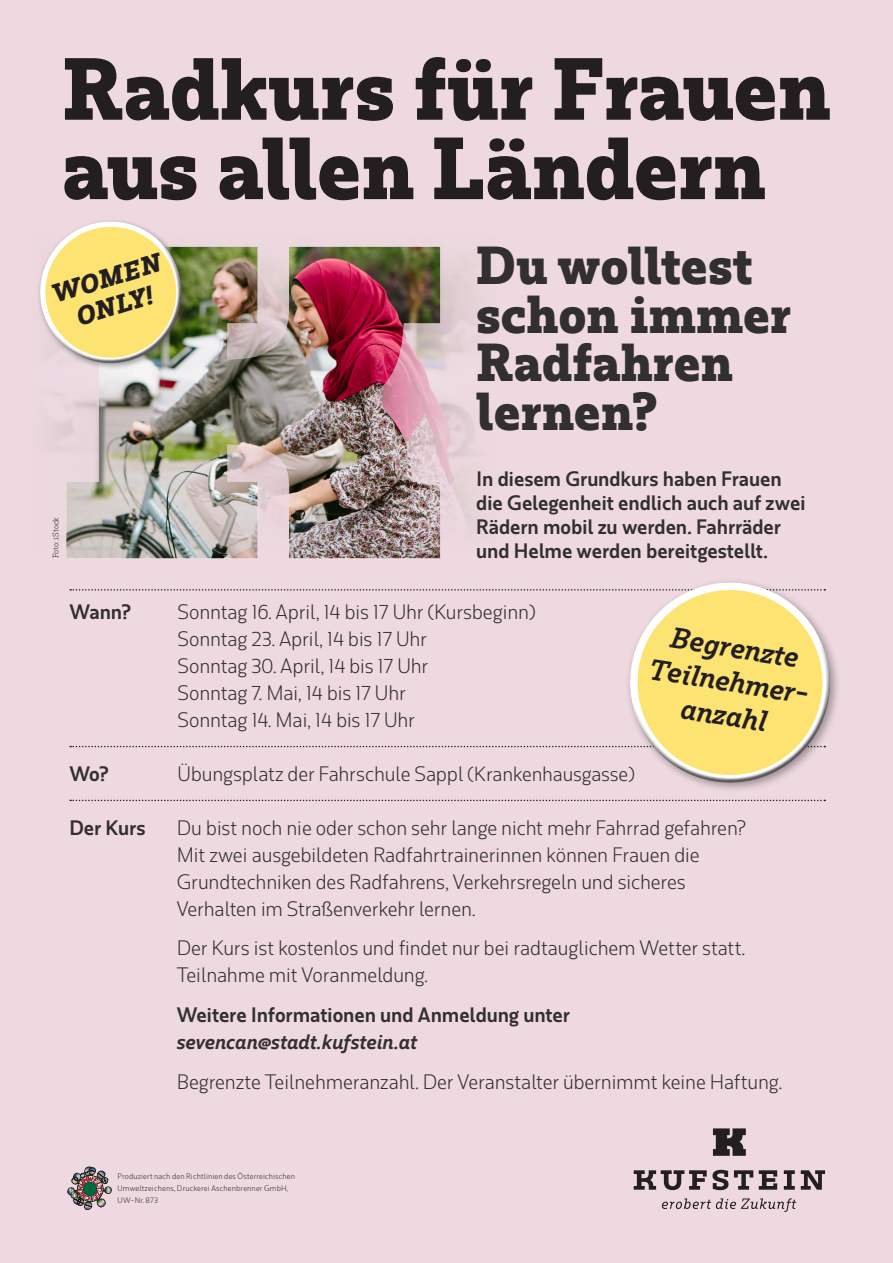
<style>
.page{position:relative;width:893px;height:1263px;background:#eed9e1}
.page>*{position:absolute;margin:0;border:0;box-sizing:border-box;transform-origin:0 0}
.H30{font:700 82.05px/79.3px "Rum Serif";letter-spacing:-.005em;color:#231f20}
.SUBHEAD{font:700 49.8px/48.6px "Rum Serif";color:#312f30}
.TVBFK_Mengentext_TIT{font:italic 600 27.3px/34px "Rum Serif";color:#231f20;text-align:center}
.TVBFK_Mengentext_TIT-2{font:italic 700 24.3px "Rum Serif";color:#231f20}
.SUBHEAD-2{font:300 19.5px/27px "Rum Sans";letter-spacing:-.005em;color:#312f30}
.SUBHEAD-3{font:600 19.5px/24px "Rum Sans";letter-spacing:-.005em;color:#312f30}
.t1{font:300 7.5px/12px "Rum Sans";letter-spacing:.025em;color:#312f30}
.t2{font:300 7.5px "Rum Serif";color:#231f20}
.s1{font-size:19.2px}
.s2{font-style:italic}
</style>
<div class="page">
<img style="left:56px;top:246px;width:418px;height:313px">
<img style="left:66px;top:247px;width:374px;height:311px">
<svg style="left:70px;top:581px;width:768px;height:220px"></svg>
<svg style="left:38px;top:221px;width:156px;height:153px"></svg>
<svg style="left:634px;top:1170px;width:94px;height:20px"></svg>
<svg style="left:734px;top:1170px;width:19px;height:20px"></svg>
<svg style="left:759px;top:1170px;width:18px;height:20px"></svg>
<svg style="left:784px;top:1170px;width:11px;height:20px"></svg>
<svg style="left:801px;top:1170px;width:24px;height:20px"></svg>
<svg style="left:713px;top:1128px;width:33px;height:28px"></svg>
<svg style="left:662px;top:1198px;width:134px;height:14px"></svg>
<svg style="left:67px;top:1166px;width:45px;height:44px"></svg>
<svg style="left:68px;top:1167px;width:43px;height:42px"></svg>
<p class="H30" style="left:62px;top:49px;width:770px">Radkurs für Frauen aus allen Ländern</p>
<p class="TVBFK_Mengentext_TIT-2" style="left:48px;top:280px;width:115px;rotate:-17deg">WOMEN</p>
<p class="TVBFK_Mengentext_TIT-2" style="left:73px;top:303px;width:81px;rotate:-17deg">ONLY!</p>
<p class="t2" style="left:51px;top:558px;width:43px;rotate:-90deg">Foto: iStock</p>
<p class="SUBHEAD" style="left:476px;top:241px;width:317px">Du wolltest schon immer<br>Radfahren lernen?</p>
<p class="SUBHEAD-3" style="left:476px;top:467px;width:331px">In diesem Grundkurs haben Frauen die Gelegenheit endlich auch auf zwei Rädern mobil zu werden. Fahrräder und Helme werden bereitgestellt.</p>
<p class="SUBHEAD-3" style="left:69px;top:600px;width:62px">Wann?</p>
<p class="SUBHEAD-2" style="left:177px;top:598px;width:360px">Sonntag 16. April, 14 bis 17 Uhr (Kursbeginn)</p>
<p class="SUBHEAD-2" style="left:177px;top:625px;width:251px">Sonntag 23. April, 14 bis 17 Uhr</p>
<p class="SUBHEAD-2" style="left:177px;top:652px;width:252px">Sonntag 30. April, 14 bis 17 Uhr</p>
<p class="SUBHEAD-2" style="left:177px;top:679px;width:230px">Sonntag 7. Mai, 14 bis 17 Uhr</p>
<p class="SUBHEAD-2" style="left:177px;top:706px;width:239px">Sonntag 14. Mai, 14 bis 17 Uhr</p>
<p class="SUBHEAD-3" style="left:69px;top:761px;width:40px">Wo?</p>
<p class="SUBHEAD-2" style="left:177px;top:760px;width:459px">Übungsplatz der Fahrschule Sappl <span class="s1">(Krankenhausgasse)</span></p>
<p class="SUBHEAD-3" style="left:69px;top:815px;width:77px">Der Kurs</p>
<p class="TVBFK_Mengentext_TIT" style="left:658px;top:618px;width:163px;rotate:9deg">Begrenzte<br>Teilnehmer&shy;anzahl</p>
<p class="SUBHEAD-2" style="left:177px;top:814px;width:570px">Du bist noch nie oder schon sehr lange nicht mehr Fahrrad gefahren?</p>
<p class="SUBHEAD-2" style="left:177px;top:841px;width:524px">Mit zwei ausgebildeten Radfahrtrainerinnen können Frauen die<br>Grundtechniken des Radfahrens, Verkehrsregeln und sicheres<br>Verhalten im Straßenverkehr lernen.</p>
<p class="SUBHEAD-2" style="left:177px;top:935px;width:570px">Der Kurs ist kostenlos und findet nur bei radtauglichem Wetter statt.<br>Teilnahme mit Voranmeldung.</p>
<p class="SUBHEAD-3" style="left:177px;top:1001px;width:395px;line-height:27px">Weitere Informationen und Anmeldung unter <span class="s2">sevencan@stadt.kufstein.at</span></p>
<p class="SUBHEAD-2" style="left:177px;top:1068px;width:607px">Begrenzte Teilnehmeranzahl. Der Veranstalter übernimmt keine Haftung.</p>
<p class="t1" style="left:117px;top:1170px;width:179px">Produziert nach den Richtlinien des Österreichischen<br>Umweltzeichens, Druckerei Aschenbrenner GmbH,<br>UW-Nr. 873</p>
</div>
